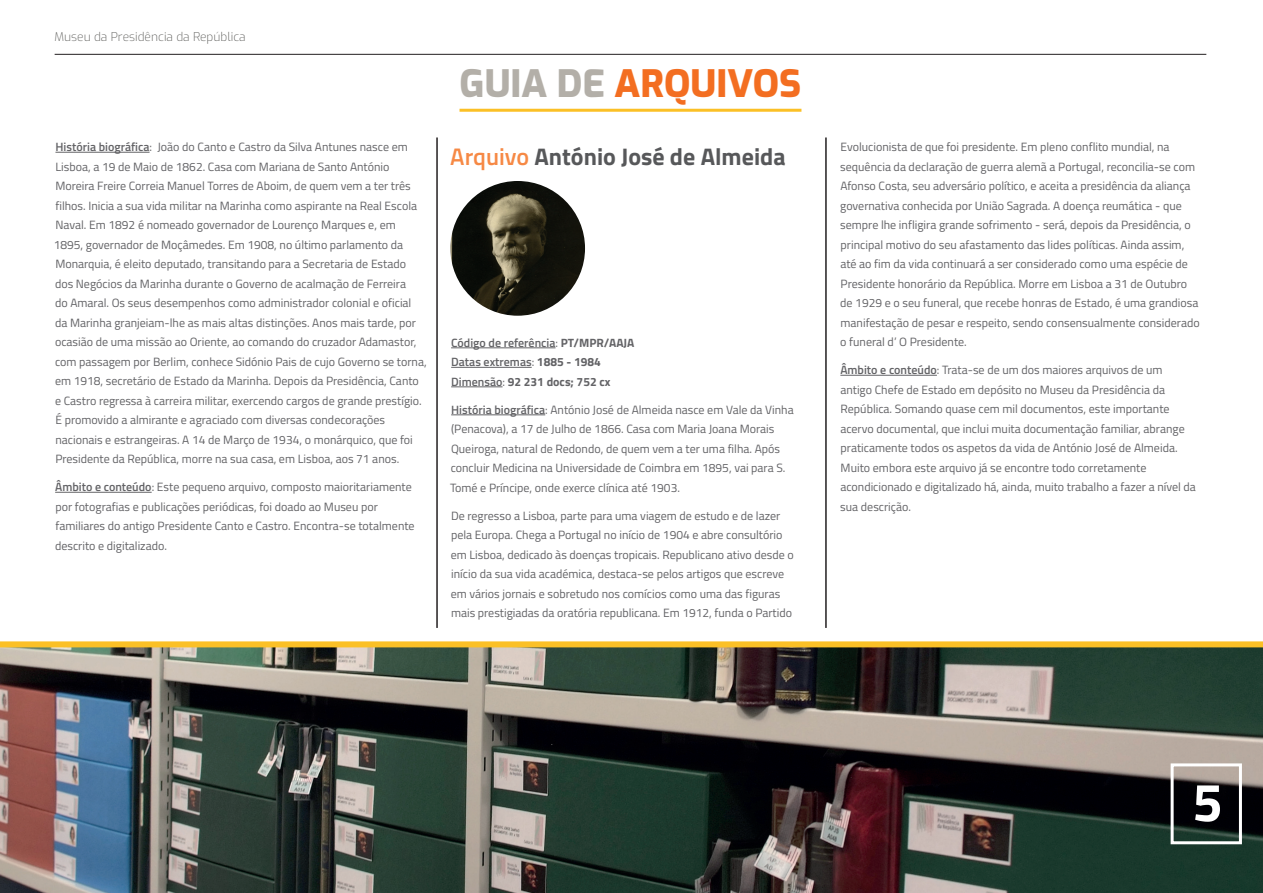
<style>
.page{position:relative;width:1263px;height:893px;background:#fff}
.page>*{position:absolute;margin:0;border:0;box-sizing:border-box;transform-origin:0 0}
.t1{font:700 54px "Titillium Web";color:#fff}
.t2{font:800 37.5px "Exo";color:#f36e21}
.t3{font:700 24px "Titillium Web";color:#57585a}
.t4{font:12px/19.5px "Titillium Web";color:#636366}
.t5{font:600 12px/19.5px "Titillium Web";color:#636366}
.t6{font:200 12px "Exo";color:#4e4e4b}
.s1{font-weight:600}
.s2{color:#b3afa8}
.s3{font-weight:600;color:#f68945}
.s4{font-weight:400}
.s5{font-weight:700}
</style>
<div class="page">
<img style="left:0;top:647px;width:1263px;height:246px">
<hr style="left:55px;top:54px;width:1151px;height:1px;background:#231f20">
<hr style="left:459px;top:109px;width:342px;height:3px;background:#fbc026">
<div style="left:1170px;top:763px;width:72px;height:81px;border:3px solid #fff"></div>
<hr style="left:55px;top:152px;width:95px;height:1px;background:#636366">
<hr style="left:55px;top:492px;width:97px;height:1px;background:#636366">
<img style="left:450px;top:181px;width:135px;height:135px;border-radius:67px">
<hr style="left:451px;top:348px;width:104px;height:1px;background:#636366">
<hr style="left:451px;top:367px;width:81px;height:1px;background:#636366">
<hr style="left:451px;top:387px;width:51px;height:1px;background:#636366">
<hr style="left:451px;top:415px;width:94px;height:1px;background:#636366">
<hr style="left:840px;top:375px;width:97px;height:1px;background:#636366">
<hr style="left:436px;top:137px;width:2px;height:491px;background:#231f20">
<hr style="left:825px;top:137px;width:2px;height:491px;background:#231f20">
<div style="left:0;top:641px;width:1263px;height:6px;background:#fbc026"></div>
<p class="t6" style="left:55px;top:28px;width:193px">Museu da Presidência da República</p>
<p class="t4" style="left:54px;top:137px;width:375px"><span class="s1">História biográfica</span>: João do Canto e Castro da Silva Antunes nasce em Lisboa, a 19 de Maio de 1862. Casa com Mariana de Santo António Moreira Freire Correia Manuel Torres de Aboim, de quem vem a ter três filhos. Inicia a sua vida militar na Marinha como aspirante na Real Escola Naval. Em 1892 é nomeado governador de Lourenço Marques e, em<br>1895, governador de Moçâmedes. Em 1908, no último parlamento da Monarquia, é eleito deputado, transitando para a Secretaria de Estado<br>dos Negócios da Marinha durante o Governo de acalmação de Ferreira<br>do Amaral. Os seus desempenhos como administrador colonial e oficial<br>da Marinha granjeiam-lhe as mais altas distinções. Anos mais tarde, por ocasião de uma missão ao Oriente, ao comando do cruzador Adamastor, com passagem por Berlim, conhece Sidónio Pais de cujo Governo se torna, em 1918, secretário de Estado da Marinha. Depois da Presidência, Canto<br>e Castro regressa à carreira militar, exercendo cargos de grande prestígio.<br>É promovido a almirante e agraciado com diversas condecorações nacionais e estrangeiras. A 14 de Março de 1934, o monárquico, que foi Presidente da República, morre na sua casa, em Lisboa, aos 71 anos.</p>
<p class="t4" style="left:55px;top:477px;width:361px"><span class="s1">Âmbito e conteúdo</span>: Este pequeno arquivo, composto maioritariamente por fotografias e publicações periódicas, foi doado ao Museu por familiares do antigo Presidente Canto e Castro. Encontra-se totalmente descrito e digitalizado.</p>
<h2 class="t2" style="left:459px;top:56px;width:343px"><span class="s2">GUIA DE</span> ARQUIVOS</h2>
<h3 class="t3" style="left:450px;top:138px;width:337px"><span class="s3">Arquivo</span> António José de Almeida</h3>
<p class="t5" style="left:451px;top:332px;width:185px">Código de referência<span class="s4">:</span> <span class="s5">PT/MPR/AAJA<br></span>Datas extremas<span class="s4">:</span> <span class="s5">1885 - 1984<br></span>Dimensão<span class="s4">:</span> <span class="s5">92 231 docs; 752 cx</span></p>
<p class="t4" style="left:450px;top:399px;width:345px"><span class="s1">História biográfica</span>: António José de Almeida nasce em Vale da Vinha (Penacova), a 17 de Julho de 1866. Casa com Maria Joana Morais Queiroga, natural de Redondo, de quem vem a ter uma filha. Após concluir Medicina na Universidade de Coimbra em 1895, vai para S.<br>Tomé e Príncipe, onde exerce clínica até 1903.</p>
<p class="t4" style="left:451px;top:505px;width:344px">De regresso a Lisboa, parte para uma viagem de estudo e de lazer pela Europa. Chega a Portugal no início de 1904 e abre consultório em Lisboa, dedicado às doenças tropicais. Republicano ativo desde o início da sua vida académica, destaca-se pelos artigos que escreve em vários jornais e sobretudo nos comícios como uma das figuras mais prestigiadas da oratória republicana. Em 1912, funda o Partido</p>
<p class="t4" style="left:840px;top:137px;width:361px">Evolucionista de que foi presidente. Em pleno conflito mundial, na sequência da declaração de guerra alemã a Portugal, reconcilia-se com Afonso Costa, seu adversário político, e aceita a presidência da aliança governativa conhecida por União Sagrada. A doença reumática - que sempre lhe infligira grande sofrimento - será, depois da Presidência, o principal motivo do seu afastamento das lides políticas. Ainda assim, até ao fim da vida continuará a ser considerado como uma espécie de Presidente honorário da República. Morre em Lisboa a 31 de Outubro de 1929 e o seu funeral, que recebe honras de Estado, é uma grandiosa manifestação de pesar e respeito, sendo consensualmente considerado o funeral d’ O Presidente.</p>
<p class="t4" style="left:840px;top:360px;width:357px"><span class="s1">Âmbito e conteúdo</span>: Trata-se de um dos maiores arquivos de um antigo Chefe de Estado em depósito no Museu da Presidência da República. Somando quase cem mil documentos, este importante acervo documental, que inclui muita documentação familiar, abrange praticamente todos os aspetos da vida de António José de Almeida.<br>Muito embora este arquivo já se encontre todo corretamente acondicionado e digitalizado há, ainda, muito trabalho a fazer a nível da sua descrição.</p>
<h1 class="t1" style="left:1192px;top:761px;width:32px">5</h1>
</div>
